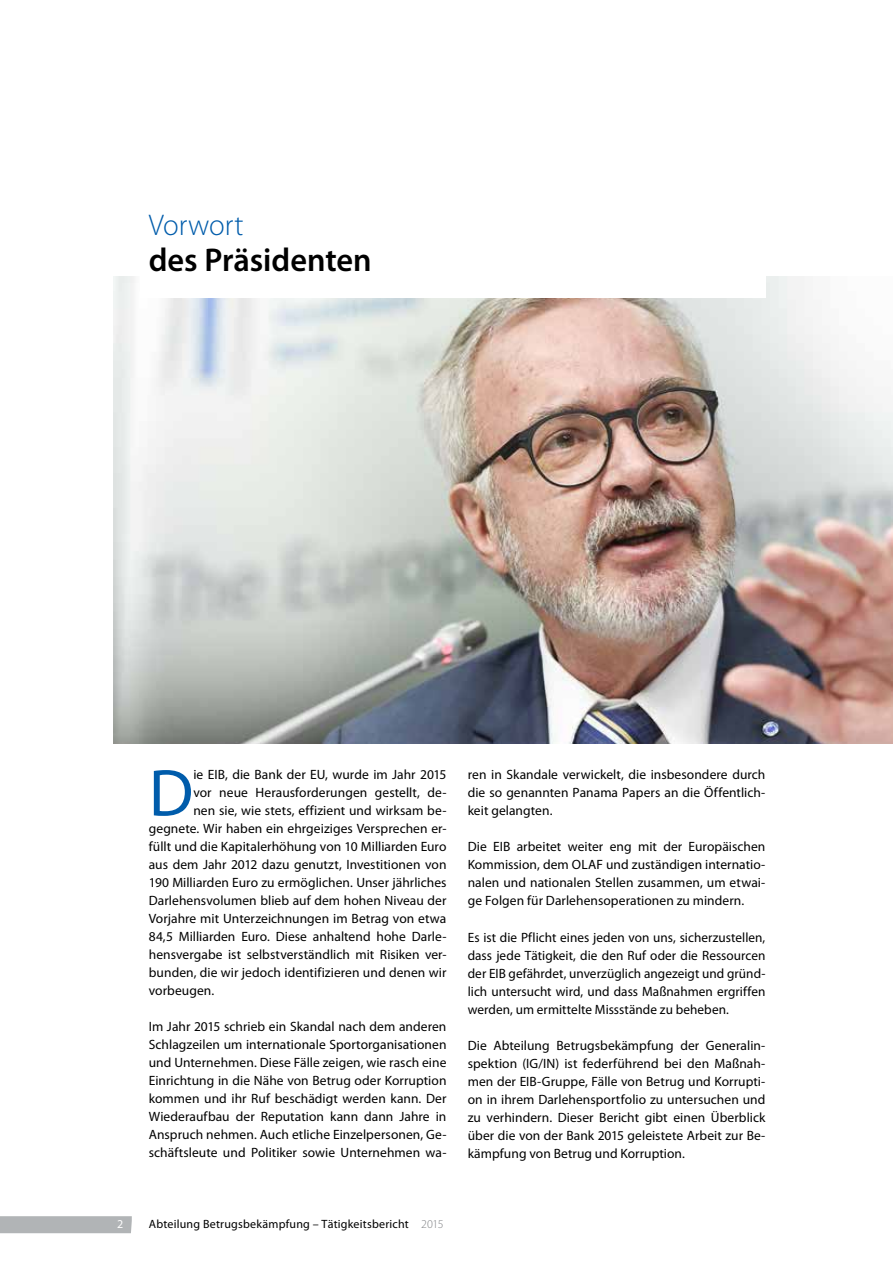
<style>
.page{position:relative;width:893px;height:1263px;background:#fff}
.page>*{position:absolute;margin:0;border:0;box-sizing:border-box;transform-origin:0 0}
.t1{font:66.9px "Myriad Pro";color:#005cab}
.t2{font:600 33px "Myriad Pro";color:#000}
.t3{font:300 30px "Myriad Pro";color:#005cab}
.t4{font:13.5px/18px "Myriad Pro";letter-spacing:.005em;color:#000;text-align:justify}
.t5{font:12px "Myriad Pro";letter-spacing:.02em;color:#000}
.t6{font:12px "Myriad Pro";color:#fff}
.s1{font-weight:300;color:#808285}
</style>
<div class="page">
<div style="left:0;top:1216px;width:132px;height:17px;background:#b1b4b6"></div>
<img style="left:113px;top:276px;width:780px;height:467px">
<div style="left:140px;top:213px;width:625px;height:85px;background:#fff"></div>
<h3 class="t3" style="left:149px;top:209px;width:96px">Vorwort</h3>
<h2 class="t2" style="left:149px;top:242px;width:224px">des Präsidenten</h2>
<h1 class="t1" style="left:149px;top:756px;width:46px">D</h1>
<p class="t4" style="left:193px;top:766px;width:255px">ie EIB, die Bank der EU, wurde im Jahr 2015</p>
<p class="t4" style="left:193px;top:784px;width:255px">vor neue Herausforderungen gestellt, de-</p>
<p class="t4" style="left:193px;top:802px;width:255px">nen sie, wie stets, effizient und wirksam be-</p>
<p class="t4" style="left:149px;top:820px;width:299px">gegnete. Wir haben ein ehrgeiziges Versprechen er-</p>
<p class="t4" style="left:149px;top:838px;width:299px">füllt und die Kapitalerhöhung von 10 Milliarden Euro</p>
<p class="t4" style="left:149px;top:856px;width:299px">aus dem Jahr 2012 dazu genutzt, Investitionen von</p>
<p class="t4" style="left:149px;top:874px;width:299px">190 Milliarden Euro zu ermöglichen. Unser jährliches</p>
<p class="t4" style="left:149px;top:892px;width:299px">Darlehensvolumen blieb auf dem hohen Niveau der</p>
<p class="t4" style="left:149px;top:910px;width:299px">Vorjahre mit Unterzeichnungen im Betrag von etwa</p>
<p class="t4" style="left:149px;top:928px;width:299px">84,5 Milliarden Euro. Diese anhaltend hohe Darle-</p>
<p class="t4" style="left:149px;top:946px;width:299px">hensvergabe ist selbstverständlich mit Risiken ver-</p>
<p class="t4" style="left:149px;top:964px;width:299px">bunden, die wir jedoch identifizieren und denen wir</p>
<p class="t4" style="left:149px;top:982px;width:67px">vorbeugen.</p>
<p class="t4" style="left:149px;top:1018px;width:299px">Im Jahr 2015 schrieb ein Skandal nach dem anderen Schlagzeilen um internationale Sportorganisationen und Unternehmen. Diese Fälle zeigen, wie rasch eine Einrichtung in die Nähe von Betrug oder Korruption kommen und ihr Ruf beschädigt werden kann. Der Wiederaufbau der Reputation kann dann Jahre in Anspruch nehmen. Auch etliche Einzelpersonen, Ge&shy;schäftsleute und Politiker sowie Unternehmen wa-</p>
<p class="t4" style="left:468px;top:766px;width:299px">ren in Skandale verwickelt, die insbesondere durch die so genannten Panama Papers an die Öffentlich&shy;keit gelangten.</p>
<p class="t4" style="left:468px;top:838px;width:299px">Die EIB arbeitet weiter eng mit der Europäischen Kommission, dem OLAF und zuständigen internatio&shy;nalen und nationalen Stellen zusammen, um etwai&shy;ge Folgen für Darlehensoperationen zu mindern.</p>
<p class="t4" style="left:468px;top:928px;width:299px">Es ist die Pflicht eines jeden von uns, sicherzustellen, dass jede Tätigkeit, die den Ruf oder die Ressourcen der EIB gefährdet, unverzüglich angezeigt und gründ&shy;lich untersucht wird, und dass Maßnahmen ergriffen werden, um ermittelte Missstände zu beheben.</p>
<p class="t4" style="left:468px;top:1036px;width:299px">Die Abteilung Betrugsbekämpfung der Generalin&shy;spektion (IG/IN) ist federführend bei den Maßnah&shy;men der EIB-Gruppe, Fälle von Betrug und Korrupti&shy;on in ihrem Darlehensportfolio zu untersuchen und zu verhindern. Dieser Bericht gibt einen Überblick über die von der Bank 2015 geleistete Arbeit zur Be&shy;kämpfung von Betrug und Korruption.</p>
<p class="t6" style="left:117px;top:1217px;width:8px">2</p>
<p class="t5" style="left:149px;top:1217px;width:296px">Abteilung Betrugsbekämpfung – Tätigkeitsbericht <span class="s1">2015</span></p>
</div>
